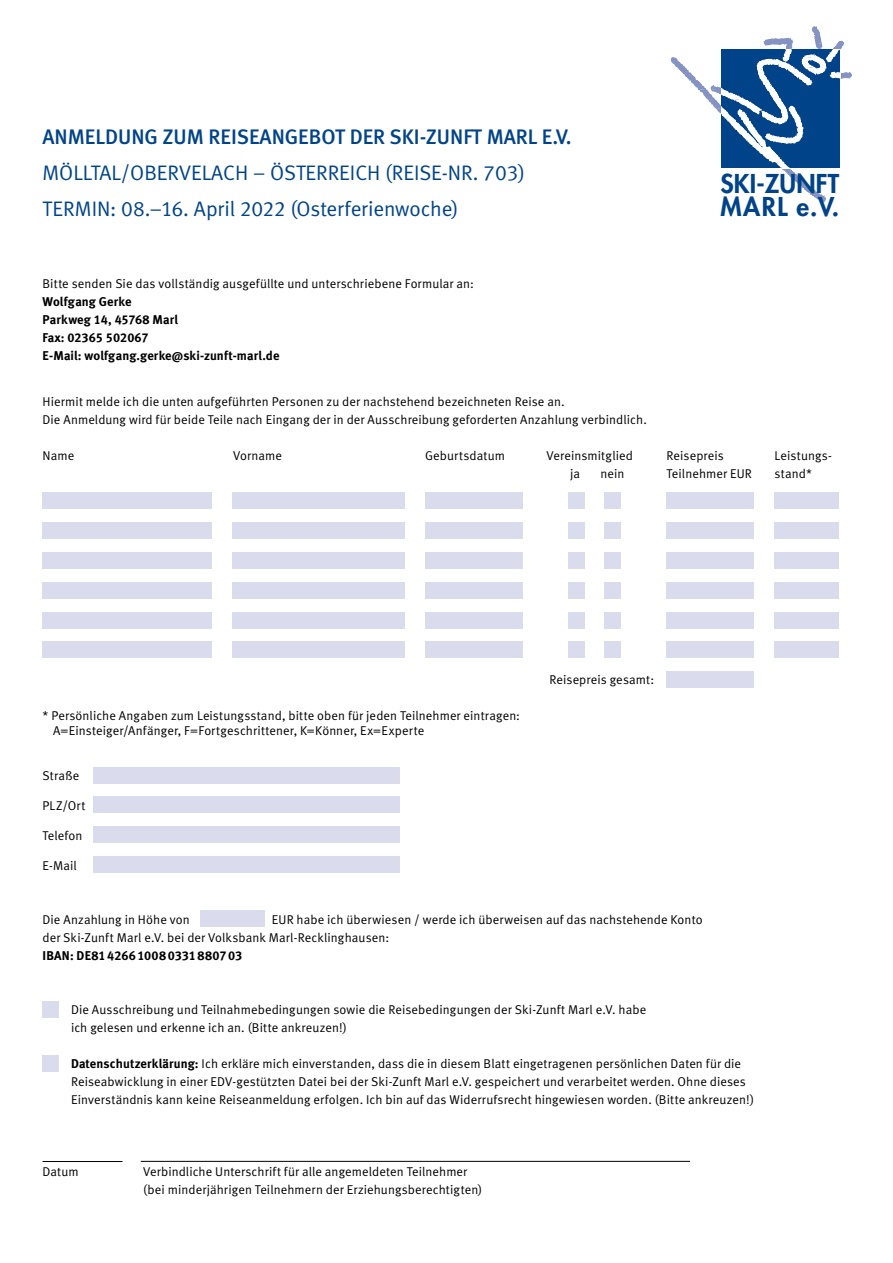
<style>
.page{position:relative;width:893px;height:1263px;background:#fff}
.page>*{position:absolute;margin:0;border:0;box-sizing:border-box;transform-origin:0 0}
.t1{font:800 25.35px/23px "Futura";letter-spacing:.005em;color:#004388}
.t2{font:21px/36px "Meta Normal LF";color:#048}
.t3{font:21px "Meta Medium LF";color:#048}
.t4{font:12.75px/18px "Meta Normal LF";letter-spacing:.01em;color:#000}
.t5{font:12.75px/18px "Meta Bold LF";letter-spacing:.005em;color:#000}
.s1{font-family:"Meta Bold LF"}
</style>
<div class="page">
<svg style="left:671px;top:26px;width:181px;height:177px"></svg>
<div style="left:94px;top:767px;width:306px;height:16px;background:#dadcee"></div>
<div style="left:94px;top:797px;width:306px;height:16px;background:#dadcee"></div>
<div style="left:94px;top:826px;width:306px;height:17px;background:#dadcee"></div>
<div style="left:94px;top:856px;width:306px;height:17px;background:#dadcee"></div>
<div style="left:232px;top:492px;width:173px;height:17px;background:#dadcee"></div>
<div style="left:232px;top:522px;width:173px;height:17px;background:#dadcee"></div>
<div style="left:232px;top:552px;width:173px;height:17px;background:#dadcee"></div>
<div style="left:232px;top:582px;width:173px;height:16px;background:#dadcee"></div>
<div style="left:232px;top:612px;width:173px;height:16px;background:#dadcee"></div>
<div style="left:232px;top:641px;width:173px;height:17px;background:#dadcee"></div>
<div style="left:43px;top:492px;width:169px;height:17px;background:#dadcee"></div>
<div style="left:43px;top:522px;width:169px;height:17px;background:#dadcee"></div>
<div style="left:43px;top:552px;width:169px;height:17px;background:#dadcee"></div>
<div style="left:43px;top:582px;width:169px;height:16px;background:#dadcee"></div>
<div style="left:43px;top:612px;width:169px;height:16px;background:#dadcee"></div>
<div style="left:43px;top:641px;width:169px;height:17px;background:#dadcee"></div>
<div style="left:425px;top:492px;width:98px;height:17px;background:#dadcee"></div>
<div style="left:425px;top:522px;width:98px;height:17px;background:#dadcee"></div>
<div style="left:425px;top:552px;width:98px;height:17px;background:#dadcee"></div>
<div style="left:425px;top:582px;width:98px;height:16px;background:#dadcee"></div>
<div style="left:425px;top:612px;width:98px;height:16px;background:#dadcee"></div>
<div style="left:425px;top:641px;width:98px;height:17px;background:#dadcee"></div>
<div style="left:568px;top:492px;width:17px;height:17px;background:#dadcee"></div>
<div style="left:568px;top:522px;width:17px;height:17px;background:#dadcee"></div>
<div style="left:568px;top:552px;width:17px;height:17px;background:#dadcee"></div>
<div style="left:568px;top:582px;width:17px;height:16px;background:#dadcee"></div>
<div style="left:568px;top:612px;width:17px;height:16px;background:#dadcee"></div>
<div style="left:568px;top:641px;width:17px;height:17px;background:#dadcee"></div>
<div style="left:774px;top:492px;width:65px;height:17px;background:#dadcee"></div>
<div style="left:774px;top:522px;width:65px;height:17px;background:#dadcee"></div>
<div style="left:774px;top:552px;width:65px;height:17px;background:#dadcee"></div>
<div style="left:774px;top:582px;width:65px;height:16px;background:#dadcee"></div>
<div style="left:774px;top:612px;width:65px;height:16px;background:#dadcee"></div>
<div style="left:774px;top:641px;width:65px;height:17px;background:#dadcee"></div>
<div style="left:667px;top:492px;width:87px;height:17px;background:#dadcee"></div>
<div style="left:667px;top:522px;width:87px;height:17px;background:#dadcee"></div>
<div style="left:667px;top:552px;width:87px;height:17px;background:#dadcee"></div>
<div style="left:667px;top:582px;width:87px;height:16px;background:#dadcee"></div>
<div style="left:667px;top:612px;width:87px;height:16px;background:#dadcee"></div>
<div style="left:667px;top:641px;width:87px;height:17px;background:#dadcee"></div>
<div style="left:667px;top:671px;width:87px;height:17px;background:#dadcee"></div>
<div style="left:604px;top:492px;width:17px;height:17px;background:#dadcee"></div>
<div style="left:604px;top:522px;width:17px;height:17px;background:#dadcee"></div>
<div style="left:604px;top:552px;width:17px;height:17px;background:#dadcee"></div>
<div style="left:604px;top:582px;width:17px;height:16px;background:#dadcee"></div>
<div style="left:604px;top:612px;width:17px;height:16px;background:#dadcee"></div>
<div style="left:604px;top:641px;width:17px;height:17px;background:#dadcee"></div>
<div style="left:43px;top:1001px;width:16px;height:17px;background:#dadcee"></div>
<div style="left:43px;top:1055px;width:16px;height:17px;background:#dadcee"></div>
<hr style="left:43px;top:1161px;width:79px;height:1px;background:#000">
<hr style="left:141px;top:1161px;width:549px;height:1px;background:#000">
<div style="left:200px;top:910px;width:64px;height:16px;background:#dadcee"></div>
<h2 class="t3" style="left:43px;top:125px;width:531px">ANMELDUNG ZUM REISEANGEBOT DER SKI-ZUNFT MARL E.V.</h2>
<h2 class="t2" style="left:43px;top:154px;width:484px">MÖLLTAL/OBERVELACH – ÖSTERREICH (REISE-NR. 703)<br>TERMIN: 08.–16. April 2022 (Osterferienwoche)</h2>
<p class="t4" style="left:43px;top:274px;width:433px">Bitte senden Sie das vollständig ausgefüllte und unterschriebene Formular an:</p>
<p class="t5" style="left:43px;top:292px;width:238px">Wolfgang Gerke<br>Parkweg 14, 45768 Marl<br>Fax: 02365 502067<br>E-Mail: wolfgang.gerke@ski-zunft-marl.de</p>
<h1 class="t1" style="left:720px;top:172px;width:120px">SKI-ZUNFT<br>MARL e.V.</h1>
<p class="t4" style="left:43px;top:393px;width:606px">Hiermit melde ich die unten aufgeführten Personen zu der nachstehend bezeichneten Reise an.<br>Die Anmeldung wird für beide Teile nach Eingang der in der Ausschreibung geforderten Anzahlung verbindlich.</p>
<p class="t4" style="left:43px;top:447px;width:33px">Name</p>
<p class="t4" style="left:233px;top:447px;width:51px">Vorname</p>
<p class="t4" style="left:425px;top:447px;width:81px">Geburtsdatum</p>
<p class="t4" style="left:547px;top:447px;width:88px">Vereinsmitglied</p>
<p class="t4" style="left:667px;top:447px;width:59px">Reisepreis</p>
<p class="t4" style="left:775px;top:447px;width:59px">Leistungs-</p>
<p class="t4" style="left:570px;top:465px;width:11px">ja</p>
<p class="t4" style="left:600px;top:465px;width:26px">nein</p>
<p class="t4" style="left:667px;top:465px;width:87px">Teilnehmer EUR</p>
<p class="t4" style="left:775px;top:465px;width:39px">stand*</p>
<p class="t4" style="left:53px;top:708px;width:468px;line-height:15px;text-indent:-11px">* Persönliche Angaben zum Leistungsstand, bitte oben für jeden Teilnehmer eintragen:<br>A=Einsteiger/Anfänger, F=Fortgeschrittener, K=Könner, Ex=Experte</p>
<p class="t4" style="left:43px;top:766px;width:38px">Straße</p>
<p class="t4" style="left:43px;top:796px;width:44px">PLZ/Ort</p>
<p class="t4" style="left:43px;top:826px;width:42px">Telefon</p>
<p class="t4" style="left:43px;top:856px;width:36px">E-Mail</p>
<p class="t4" style="left:549px;top:670px;width:106px">Reisepreis gesamt:</p>
<p class="t4" style="left:43px;top:910px;width:662px;text-indent:229px">EUR habe ich überwiesen / werde ich überweisen auf das nachstehende Konto der Ski-Zunft Marl e.V. bei der Volksbank Marl-Recklinghausen:</p>
<p class="t5" style="left:43px;top:946px;width:201px">IBAN: DE81426610080331880703</p>
<p class="t4" style="left:43px;top:910px;width:149px">Die Anzahlung in Höhe von</p>
<p class="t4" style="left:71px;top:1000px;width:577px">Die Ausschreibung und Teilnahmebedingungen sowie die Reisebedingungen der Ski-Zunft Marl e.V. habe ich gelesen und erkenne ich an. (Bitte ankreuzen!)</p>
<p class="t4" style="left:71px;top:1054px;width:684px"><span class="s1">Datenschutzerklärung:</span> Ich erkläre mich einverstanden, dass die in diesem Blatt eingetragenen persönlichen Daten für die<br>Reiseabwicklung in einer EDV-gestützten Datei bei der Ski-Zunft Marl e.V. gespeichert und verarbeitet werden. Ohne dieses<br>Einverständnis kann keine Reiseanmeldung erfolgen. Ich bin auf das Widerrufsrecht hingewiesen worden. (Bitte ankreuzen!)</p>
<p class="t4" style="left:43px;top:1162px;width:38px">Datum</p>
<p class="t4" style="left:143px;top:1162px;width:341px">Verbindliche Unterschrift für alle angemeldeten Teilnehmer (bei minderjährigen Teilnehmern der Erziehungsberechtigten)</p>
</div>
